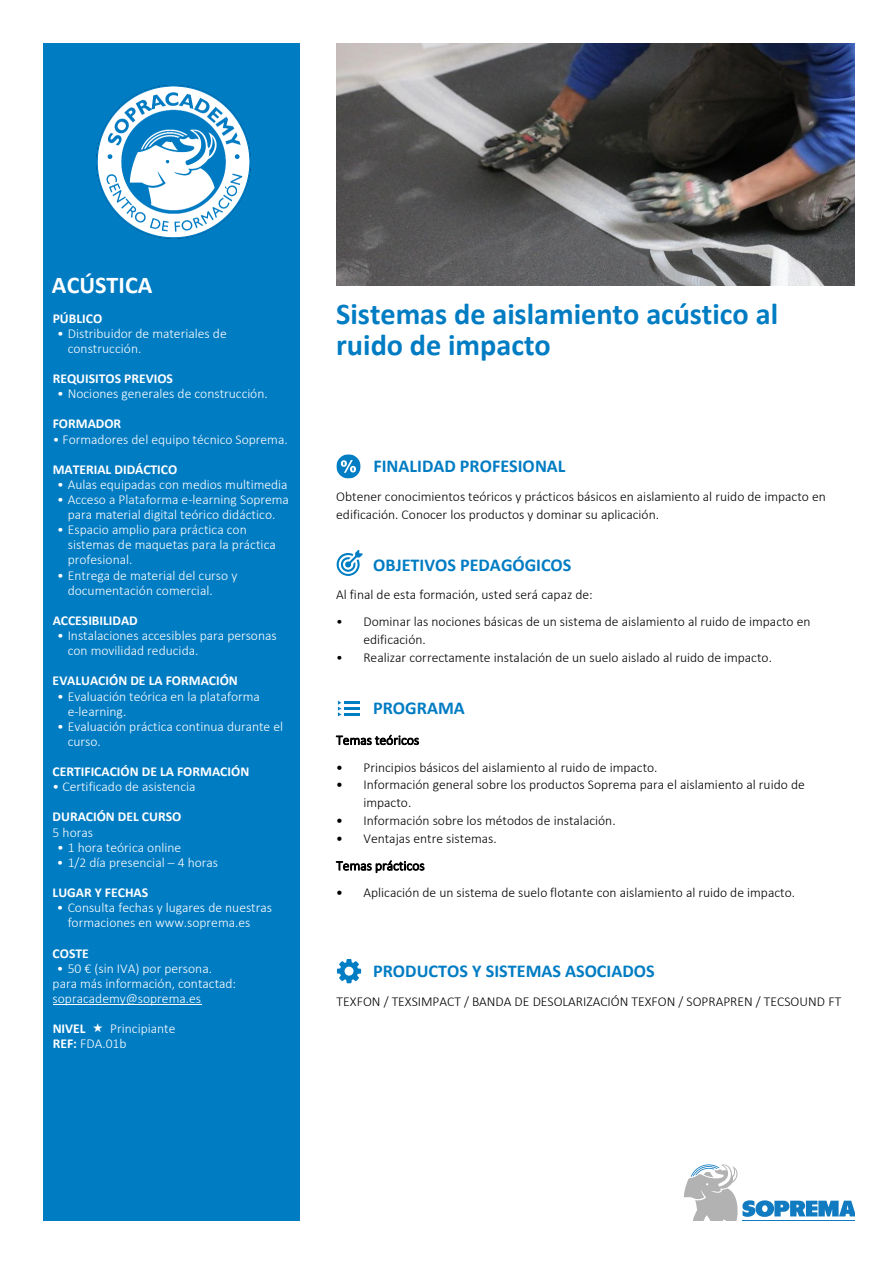
<style>
.page{position:relative;width:893px;height:1263px;background:#fff}
.page>*{position:absolute;margin:0;border:0;box-sizing:border-box;transform-origin:0 0}
.t1{font:700 30.3px/31.8px "Calibri";color:#007cc3}
.t2{font:700 24.15px "Calibri";color:#fff}
.t3{font:700 18.15px "Calibri";color:#007cc3}
.t4{font:300 13.65px/15px "Calibri";color:#fff}
.t5{font:300 13.65px/18px "Calibri";color:#000}
.t6{font:700 13.65px/15px "Calibri";color:#fff}
.s1{font-weight:300}
.s2{font-weight:700}
.s3{font-weight:400}
</style>
<div class="page">
<div style="left:43px;top:43px;width:257px;height:1177px;background:#007cc3"></div>
<img style="left:96px;top:85px;width:155px;height:154px">
<hr style="left:53px;top:1004px;width:148px;height:1px;background:#fff">
<svg style="left:337px;top:550px;width:26px;height:26px"></svg>
<div style="left:336px;top:454px;width:25px;height:24px;background:#007dc3;border-radius:50%"></div>
<svg style="left:341px;top:460px;width:15px;height:13px"></svg>
<svg style="left:338px;top:701px;width:21px;height:15px"></svg>
<svg style="left:337px;top:959px;width:24px;height:24px"></svg>
<hr style="left:742px;top:1220px;width:113px;height:1px;background:#107bc0">
<svg style="left:684px;top:1164px;width:171px;height:56px"></svg>
<img style="left:337px;top:43px;width:518px;height:242px">
<p class="t2" style="left:52px;top:267px;width:102px">ACÚSTICA</p>
<p class="t6" style="left:53px;top:310px;width:51px">PÚBLICO</p>
<p class="t4" style="left:68px;top:325px;width:160px;text-indent:-11px">• Distribuidor de materiales de construcción.</p>
<p class="t6" style="left:53px;top:371px;width:122px">REQUISITOS PREVIOS</p>
<p class="t4" style="left:57px;top:386px;width:212px">• Nociones generales de construcción.</p>
<p class="t6" style="left:53px;top:416px;width:70px">FORMADOR</p>
<p class="t4" style="left:53px;top:431px;width:236px">• Formadores del equipo técnico Soprema.</p>
<p class="t6" style="left:53px;top:462px;width:126px">MATERIAL DIDÁCTICO</p>
<p class="t4" style="left:57px;top:477px;width:232px">• Aulas equipadas con medios multimedia</p>
<p class="t4" style="left:57px;top:492px;width:233px;text-align:center">• Acceso a Plataforma e-learning Soprema para material digital teórico didáctico.</p>
<p class="t4" style="left:68px;top:522px;width:210px;text-indent:-11px">• Espacio amplio para práctica con sistemas de maquetas para la práctica profesional.</p>
<p class="t4" style="left:68px;top:567px;width:171px;text-indent:-11px">• Entrega de material del curso y documentación comercial.</p>
<p class="t6" style="left:53px;top:613px;width:87px">ACCESIBILIDAD</p>
<p class="t4" style="left:68px;top:628px;width:210px;text-indent:-11px">• Instalaciones accesibles para personas con movilidad reducida.</p>
<p class="t6" style="left:53px;top:673px;width:187px">EVALUACIÓN DE LA FORMACIÓN</p>
<p class="t4" style="left:68px;top:688px;width:194px;text-indent:-11px">• Evaluación teórica en la plataforma e-learning.</p>
<p class="t4" style="left:68px;top:719px;width:217px;text-indent:-11px">• Evaluación práctica continua durante el curso.</p>
<p class="t6" style="left:53px;top:764px;width:198px">CERTIFICACIÓN DE LA FORMACIÓN</p>
<p class="t4" style="left:53px;top:779px;width:144px">• Certificado de asistencia</p>
<p class="t6" style="left:53px;top:809px;width:130px">DURACIÓN DEL CURSO<br><span class="s1">5 horas</span></p>
<p class="t4" style="left:57px;top:840px;width:126px">• 1 hora teórica online</p>
<p class="t4" style="left:57px;top:855px;width:163px">• 1/2 día presencial – 4 horas</p>
<p class="t6" style="left:53px;top:885px;width:97px">LUGAR Y FECHAS</p>
<p class="t4" style="left:68px;top:900px;width:206px;text-indent:-11px">• Consulta fechas y lugares de nuestras formaciones en www.soprema.es</p>
<p class="t6" style="left:53px;top:945px;width:38px">COSTE</p>
<p class="t4" style="left:53px;top:960px;width:185px;text-indent:4px">• 50 € (sin IVA) por persona. para más información, contactad: sopracademy@soprema.es</p>
<p class="t6" style="left:53px;top:1021px;width:34px">NIVEL</p>
<p class="t4" style="left:53px;top:1021px;width:124px;text-indent:58px">Principiante<br><span class="s2">REF:</span> FDA.01b</p>
<p class="t1" style="left:336px;top:297px;width:443px">Sistemas de aislamiento acústico al ruido de impacto</p>
<p class="t3" style="left:373px;top:453px;width:193px">FINALIDAD PROFESIONAL</p>
<p class="t5" style="left:336px;top:487px;width:491px">Obtener conocimientos teóricos y prácticos básicos en aislamiento al ruido de impacto en edificación. Conocer los productos y dominar su aplicación.</p>
<p class="t3" style="left:373px;top:552px;width:200px">OBJETIVOS PEDAGÓGICOS</p>
<p class="t5" style="left:336px;top:586px;width:258px">Al final de esta formación, usted será capaz de:</p>
<p class="t5" style="left:363px;top:613px;width:449px;text-indent:-27px">• Dominar las nociones básicas de un sistema de aislamiento al ruido de impacto en edificación.</p>
<p class="t5" style="left:336px;top:648px;width:437px">• Realizar correctamente instalación de un suelo aislado al ruido de impacto.</p>
<p class="t3" style="left:373px;top:695px;width:93px">PROGRAMA</p>
<p class="t5" style="left:336px;top:731px;width:85px">Temas teóricos</p>
<p class="t5" style="left:336px;top:758px;width:323px"><span class="s3">•</span> Principios básicos del aislamiento al ruido de impacto.</p>
<p class="t5" style="left:363px;top:776px;width:443px;text-indent:-27px"><span class="s3">•</span> Información general sobre los productos Soprema para el aislamiento al ruido de impacto.</p>
<p class="t5" style="left:336px;top:811px;width:281px"><span class="s3">•</span> Información sobre los métodos de instalación.</p>
<p class="t5" style="left:336px;top:825px;width:162px;line-height:27px"><span class="s3">•</span> Ventajas entre sistemas.<br>Temas prácticos</p>
<p class="t5" style="left:336px;top:883px;width:461px"><span class="s3">•</span> Aplicación de un sistema de suelo flotante con aislamiento al ruido de impacto.</p>
<p class="t3" style="left:373px;top:958px;width:283px">PRODUCTOS Y SISTEMAS ASOCIADOS</p>
<p class="t5" style="left:337px;top:992px;width:506px">TEXFON / TEXSIMPACT / BANDA DE DESOLARIZACIÓN TEXFON / SOPRAPREN / TECSOUND FT</p>
</div>
